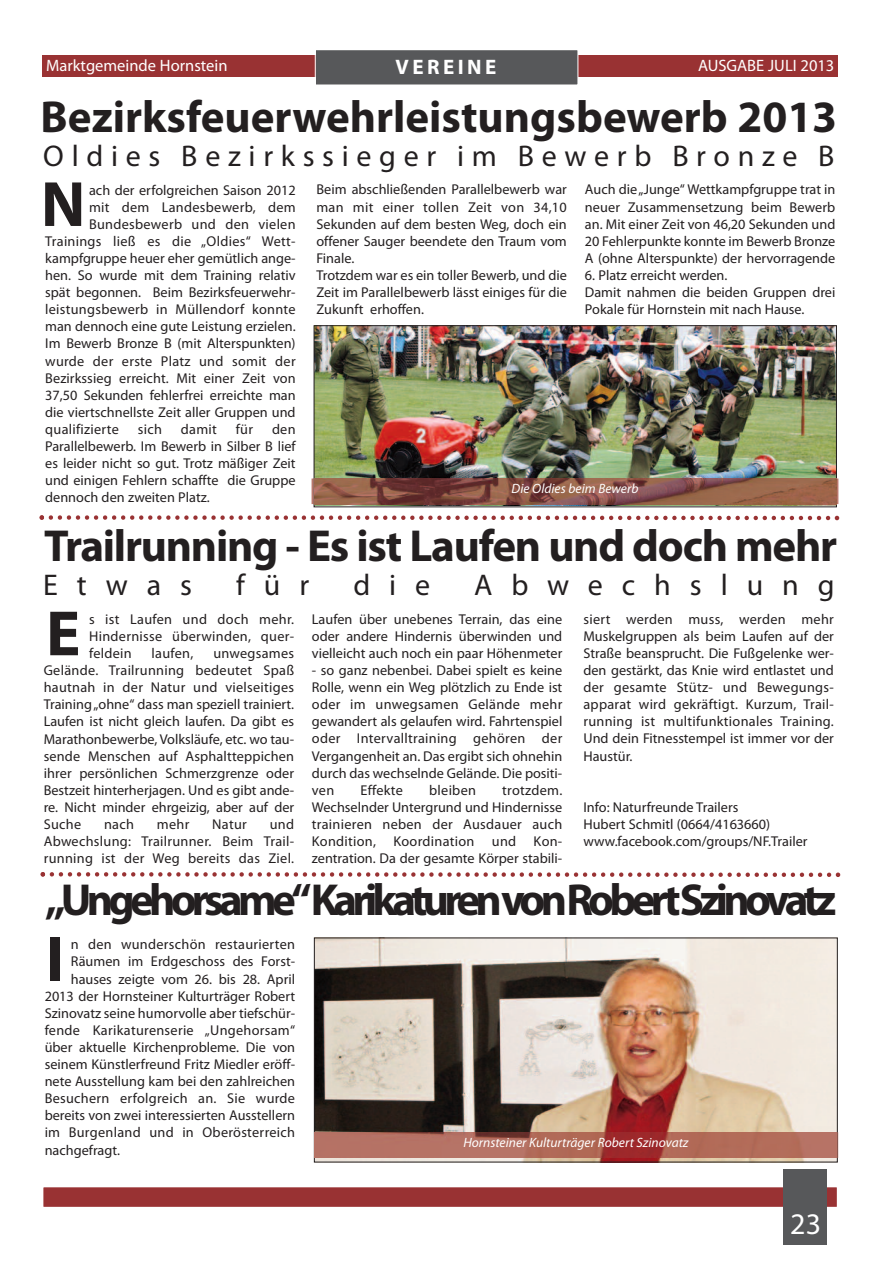
<style>
.page{position:relative;width:893px;height:1263px;background:#fff}
.page>*{position:absolute;margin:0;border:0;box-sizing:border-box;transform-origin:0 0}
.t1{font:700 64.5px "Myriad Pro";color:#231f20}
.t2{font:700 45px "Myriad Pro";letter-spacing:-.105em;color:#231f20}
.t3{font:700 45px "Myriad Pro";color:#231f20}
.t4{font:700 45px "Myriad Pro";letter-spacing:-.03em;color:#231f20}
.t5{font:30px "Myriad Pro";letter-spacing:.26em;color:#231f20}
.t6{font:30px "Myriad Pro";letter-spacing:.63em;color:#231f20}
.t7{font:30px "Myriad Pro";color:#fff}
.t8{font:700 21px "Myriad Pro";letter-spacing:.165em;color:#fff}
.t9{font:16.5px "Myriad Pro";color:#fff}
.t10{font:14.25px/17.1px "Myriad Pro";color:#231f20;text-align:justify}
.t11{font:14.25px "Myriad Pro";letter-spacing:.02em;color:#231f20}
.t12{font:italic 13.5px "Myriad Pro";color:#fff}
</style>
<div class="page">
<div style="left:43px;top:1187px;width:794px;height:20px;background:#993233"></div>
<div style="left:43px;top:1186px;width:795px;height:22px;border:1px solid #fff"></div>
<div style="left:43px;top:55px;width:795px;height:22px;background:#993233"></div>
<div style="left:316px;top:50px;width:262px;height:35px;background:#57585a"></div>
<div style="left:315px;top:49px;width:263px;height:36px;border:1px solid #fff"></div>
<img style="left:316px;top:327px;width:519px;height:178px">
<div style="left:314px;top:325px;width:523px;height:182px;border:1px solid #231f20"></div>
<hr style="left:312px;top:478px;width:2px;height:26px;background:#b9776c">
<svg style="left:836px;top:478px;width:2px;height:26px"></svg>
<img style="left:314px;top:478px;width:522px;height:26px">
<svg style="left:39px;top:515px;width:800px;height:6px"></svg>
<div style="left:784px;top:1169px;width:43px;height:76px;background:#57585a"></div>
<svg style="left:40px;top:872px;width:800px;height:5px"></svg>
<img style="left:316px;top:939px;width:520px;height:221px">
<div style="left:314px;top:937px;width:524px;height:225px;border:1px solid #231f20"></div>
<svg style="left:314px;top:1132px;width:1px;height:26px"></svg>
<svg style="left:837px;top:1132px;width:1px;height:26px"></svg>
<img style="left:315px;top:1132px;width:522px;height:26px">
<p class="t9" style="left:46px;top:59px;width:183px">Marktgemeinde Hornstein</p>
<p class="t9" style="left:698px;top:59px;width:138px">AUSGABE JULI 2013</p>
<h3 class="t8" style="left:396px;top:59px;width:102px">VEREINE</h3>
<h2 class="t3" style="left:40px;top:100px;width:798px">Bezirksfeuerwehrleistungsbewerb 2013</h2>
<h3 class="t5" style="left:43px;top:145px;width:793px">Oldies Bezirkssieger im Bewerb Bronze B</h3>
<p class="t10" style="left:89px;top:182px;width:208px">ach der erfolgreichen Saison 2012</p>
<p class="t11" style="left:89px;top:202px;width:208px">mit dem Landesbewerb, dem</p>
<p class="t11" style="left:89px;top:219px;width:208px">Bundesbewerb und den vielen</p>
<p class="t11" style="left:45px;top:236px;width:252px">Trainings ließ es die „Oldies“ Wett-</p>
<p class="t10" style="left:45px;top:251px;width:252px">kampfgruppe heuer eher gemütlich ange-</p>
<p class="t10" style="left:45px;top:268px;width:252px">hen. So wurde mit dem Training relativ</p>
<p class="t10" style="left:45px;top:285px;width:252px">spät begonnen. Beim Bezirksfeuerwehr-</p>
<p class="t11" style="left:45px;top:304px;width:252px">leistungsbewerb in Müllendorf konnte</p>
<p class="t10" style="left:45px;top:319px;width:252px">man dennoch eine gute Leistung erzielen.</p>
<p class="t10" style="left:45px;top:336px;width:252px">Im Bewerb Bronze B (mit Alterspunkten)</p>
<p class="t11" style="left:45px;top:355px;width:252px">wurde der erste Platz und somit der</p>
<p class="t10" style="left:45px;top:370px;width:252px">Bezirkssieg erreicht. Mit einer Zeit von</p>
<p class="t10" style="left:45px;top:388px;width:252px">37,50 Sekunden fehlerfrei erreichte man</p>
<p class="t10" style="left:45px;top:405px;width:252px">die viertschnellste Zeit aller Gruppen und</p>
<p class="t11" style="left:45px;top:424px;width:75px">qualifizierte</p>
<p class="t10" style="left:138px;top:422px;width:26px">sich</p>
<p class="t10" style="left:181px;top:422px;width:38px">damit</p>
<p class="t10" style="left:236px;top:422px;width:19px">für</p>
<h1 class="t1" style="left:41px;top:180px;width:46px">N</h1>
<p class="t10" style="left:316px;top:182px;width:252px;text-align:left">Beim abschließenden Parallelbewerb war man mit einer tollen Zeit von 34,10<br>Sekunden auf dem besten Weg, doch ein offener Sauger beendete den Traum vom<br>Finale.<br>Trotzdem war es ein toller Bewerb, und die<br>Zeit im Parallelbewerb lässt einiges für die<br>Zukunft erhoffen.</p>
<p class="t10" style="left:585px;top:182px;width:252px">Auch die„Junge“ Wettkampfgruppe trat in neuer Zusammensetzung beim Bewerb an. Mit einer Zeit von 46,20 Sekunden und 20 Fehlerpunkte konnte im Bewerb Bronze A (ohne Alterspunkte) der hervorragende</p>
<p class="t10" style="left:585px;top:268px;width:252px;text-align:left">6. Platz erreicht werden.<br>Damit nahmen die beiden Gruppen drei<br>Pokale für Hornstein mit nach Hause.</p>
<p class="t10" style="left:45px;top:422px;width:252px;text-indent:227px">den Parallelbewerb. Im Bewerb in Silber B lief es leider nicht so gut. Trotz mäßiger Zeit und einigen Fehlern schaffte die Gruppe dennoch den zweiten Platz.</p>
<p class="t12" style="left:511px;top:484px;width:128px">Die Oldies beim Bewerb</p>
<h2 class="t4" style="left:44px;top:529px;width:795px">Trailrunning - Es ist Laufen und doch mehr</h2>
<h3 class="t5" style="left:43px;top:574px;width:150px">Etwas</h3>
<h3 class="t5" style="left:236px;top:574px;width:74px">für</h3>
<h3 class="t5" style="left:353px;top:574px;width:78px">die</h3>
<h3 class="t6" style="left:474px;top:574px;width:362px">Abwechslung</h3>
<p class="t10" style="left:89px;top:612px;width:207px">s ist Laufen und doch mehr.<br>Hindernisse überwinden, quer&shy;feldein</p>
<h1 class="t1" style="left:46px;top:609px;width:36px">E</h1>
<p class="t10" style="left:312px;top:611px;width:252px">Laufen über unebenes Terrain, das eine oder andere Hindernis überwinden und vielleicht auch noch ein paar Höhenmeter</p>
<p class="t10" style="left:312px;top:663px;width:252px">- so ganz nebenbei. Dabei spielt es keine Rolle, wenn ein Weg plötzlich zu Ende ist oder im unwegsamen Gelände mehr gewandert als gelaufen wird. Fahrtenspiel oder Intervalltraining gehören der Vergangenheit an. Das ergibt sich ohnehin durch das wechselnde Gelände. Die positi&shy;ven</p>
<p class="t10" style="left:583px;top:611px;width:252px">siert werden muss, werden mehr Muskelgruppen als beim Laufen auf der Straße beansprucht. Die Fußgelenke wer&shy;den gestärkt, das Knie wird entlastet und der gesamte Stütz- und Bewegungs&shy;apparat wird gekräftigt. Kurzum, Trail&shy;running ist multifunktionales Training.<br>Und dein Fitnesstempel ist immer vor der Haustür.</p>
<p class="t10" style="left:152px;top:646px;width:43px">laufen,</p>
<p class="t10" style="left:44px;top:646px;width:252px;text-indent:170px">unwegsames Gelände. Trailrunning bedeutet Spaß hautnah in der Natur und vielseitiges Training„ohne“ dass man speziell trainiert.<br>Laufen ist nicht gleich laufen. Da gibt es Marathonbewerbe, Volksläufe, etc. wo tau&shy;sende Menschen auf Asphaltteppichen ihrer persönlichen Schmerzgrenze oder Bestzeit hinterherjagen. Und es gibt ande&shy;re. Nicht minder ehrgeizig, aber auf der Suche</p>
<p class="t11" style="left:360px;top:785px;width:44px">Effekte</p>
<p class="t11" style="left:429px;top:785px;width:48px">bleiben</p>
<p class="t10" style="left:312px;top:782px;width:252px;text-indent:190px">trotzdem.<br>Wechselnder Untergrund und Hindernisse trainieren neben der Ausdauer auch Kondition, Koordination und Kon&shy;zentration. Da der gesamte Körper stabili-</p>
<p class="t10" style="left:583px;top:800px;width:226px;text-align:left">Info: Naturfreunde Trailers<br>Hubert Schmitl (0664/4163660) www.facebook.com/groups/NF.Trailer</p>
<p class="t10" style="left:44px;top:817px;width:252px;text-indent:226px">und Abwechslung: Trailrunner. Beim Trail&shy;running ist der Weg bereits das Ziel.</p>
<p class="t10" style="left:104px;top:817px;width:31px">nach</p>
<p class="t10" style="left:157px;top:817px;width:34px">mehr</p>
<p class="t10" style="left:212px;top:817px;width:36px">Natur</p>
<h2 class="t2" style="left:45px;top:883px;width:793px">„Ungehorsame“KarikaturenvonRobertSzinovatz</h2>
<p class="t11" style="left:71px;top:939px;width:226px">n den wunderschön restaurierten</p>
<p class="t10" style="left:71px;top:954px;width:226px">Räumen im Erdgeschoss des Forst-</p>
<p class="t10" style="left:71px;top:971px;width:226px">hauses zeigte vom 26. bis 28. April</p>
<p class="t10" style="left:45px;top:988px;width:252px">2013 der Hornsteiner Kulturträger Robert</p>
<p class="t10" style="left:45px;top:1005px;width:252px">Szinovatz seine humorvolle aber tiefschür-</p>
<p class="t11" style="left:45px;top:1025px;width:252px">fende Karikaturenserie „Ungehorsam“</p>
<p class="t10" style="left:45px;top:1040px;width:252px">über aktuelle Kirchenprobleme. Die von</p>
<p class="t10" style="left:45px;top:1057px;width:252px">seinem Künstlerfreund Fritz Miedler eröff-</p>
<p class="t10" style="left:45px;top:1074px;width:252px">nete Ausstellung kam bei den zahlreichen</p>
<p class="t11" style="left:45px;top:1093px;width:252px">Besuchern erfolgreich an. Sie wurde</p>
<p class="t10" style="left:45px;top:1108px;width:252px">bereits von zwei interessierten Ausstellern</p>
<p class="t11" style="left:45px;top:1127px;width:252px">im Burgenland und in Oberösterreich</p>
<p class="t10" style="left:45px;top:1142px;width:77px">nachgefragt.</p>
<h1 class="t1" style="left:45px;top:935px;width:20px">I</h1>
<p class="t12" style="left:463px;top:1137px;width:227px">Hornsteiner Kulturträger Robert Szinovatz</p>
<h3 class="t7" style="left:790px;top:1212px;width:32px">23</h3>
</div>
